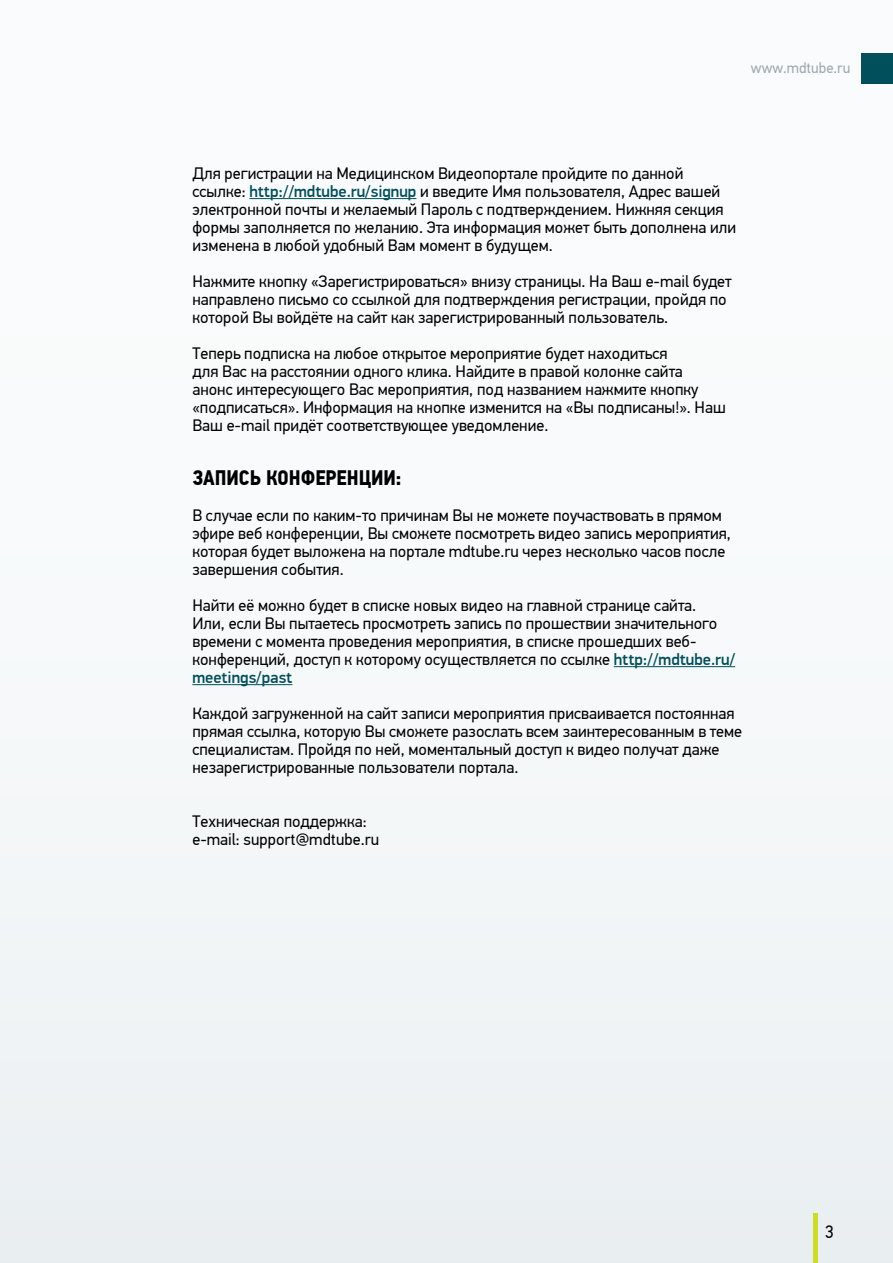
<style>
.page{position:relative;width:893px;height:1263px;background:#f7f9fa}
.page>*{position:absolute;margin:0;border:0;box-sizing:border-box;transform-origin:0 0}
.t1{font:700 21px "PF Din Text Cond Pro";color:#000}
.t2{font:18px "PF Din Text Pro";color:#000}
.t3{font:16.5px/18px "PF Din Text Pro";color:#000}
.t4{font:500 16.5px "PF Din Display Pro";color:#004f5a}
.t5{font:15px "PF Din Text Pro";color:#9ea9ad}
.s1{font-family:"PF Din Display Pro";font-weight:500;color:#004f5a}
</style>
<div class="page">
<hr style="left:813px;top:1213px;width:4px;height:50px;background:#cddc2b">
<div style="left:862px;top:53px;width:31px;height:31px;background:#004f5a"></div>
<hr style="left:249px;top:198px;width:167px;height:1px;background:#004f5a">
<hr style="left:614px;top:666px;width:121px;height:1px;background:#004f5a">
<hr style="left:192px;top:684px;width:100px;height:1px;background:#004f5a">
<p class="t5" style="left:751px;top:59px;width:101px">www.mdtube.ru</p>
<p class="t3" style="left:192px;top:165px;width:545px">Для регистрации на Медицинском Видеопортале пройдите по данной ссылке: <span class="s1">http://mdtube.ru/signup</span> и введите Имя пользователя, Адрес вашей электронной почты и желаемый Пароль с подтверждением. Нижняя секция формы заполняется по желанию. Эта информация может быть дополнена или изменена в любой удобный Вам момент в будущем.</p>
<p class="t3" style="left:192px;top:273px;width:541px">Нажмите кнопку «Зарегистрироваться» внизу страницы. На Ваш e-mail будет направлено письмо со ссылкой для подтверждения регистрации, пройдя по которой Вы войдёте на сайт как зарегистрированный пользователь.</p>
<p class="t3" style="left:192px;top:345px;width:535px">Теперь подписка на любое открытое мероприятие будет находиться<br>для Вас на расстоянии одного клика. Найдите в правой колонке сайта анонс интересующего Вас мероприятия, под названием нажмите кнопку «подписаться». Информация на кнопке изменится на «Вы подписаны!». Наш Ваш e-mail придёт соответствующее уведомление.</p>
<p class="t1" style="left:192px;top:465px;width:211px">ЗАПИСЬ КОНФЕРЕНЦИИ:</p>
<p class="t3" style="left:192px;top:507px;width:540px">В случае если по каким-то причинам Вы не можете поучаствовать в прямом эфире веб конференции, Вы сможете посмотреть видео запись мероприятия, которая будет выложена на портале mdtube.ru через несколько часов после завершения события.</p>
<p class="t3" style="left:192px;top:597px;width:544px">Найти её можно будет в списке новых видео на главной странице сайта.<br>Или, если Вы пытаетесь просмотреть запись по прошествии значительного времени с момента проведения мероприятия, в списке прошедших веб&shy;конференций, доступ к которому осуществляется по ссылке <span class="s1">http://mdtube.ru/</span></p>
<p class="t4" style="left:192px;top:668px;width:101px">meetings/past</p>
<p class="t3" style="left:192px;top:705px;width:551px">Каждой загруженной на сайт записи мероприятия присваивается постоянная прямая ссылка, которую Вы сможете разослать всем заинтересованным в теме специалистам. Пройдя по ней, моментальный доступ к видео получат даже незарегистрированные пользователи портала.</p>
<p class="t3" style="left:192px;top:813px;width:188px">Техническая поддержка: e-mail: support@mdtube.ru</p>
<p class="t2" style="left:825px;top:1221px;width:10px">3</p>
</div>
